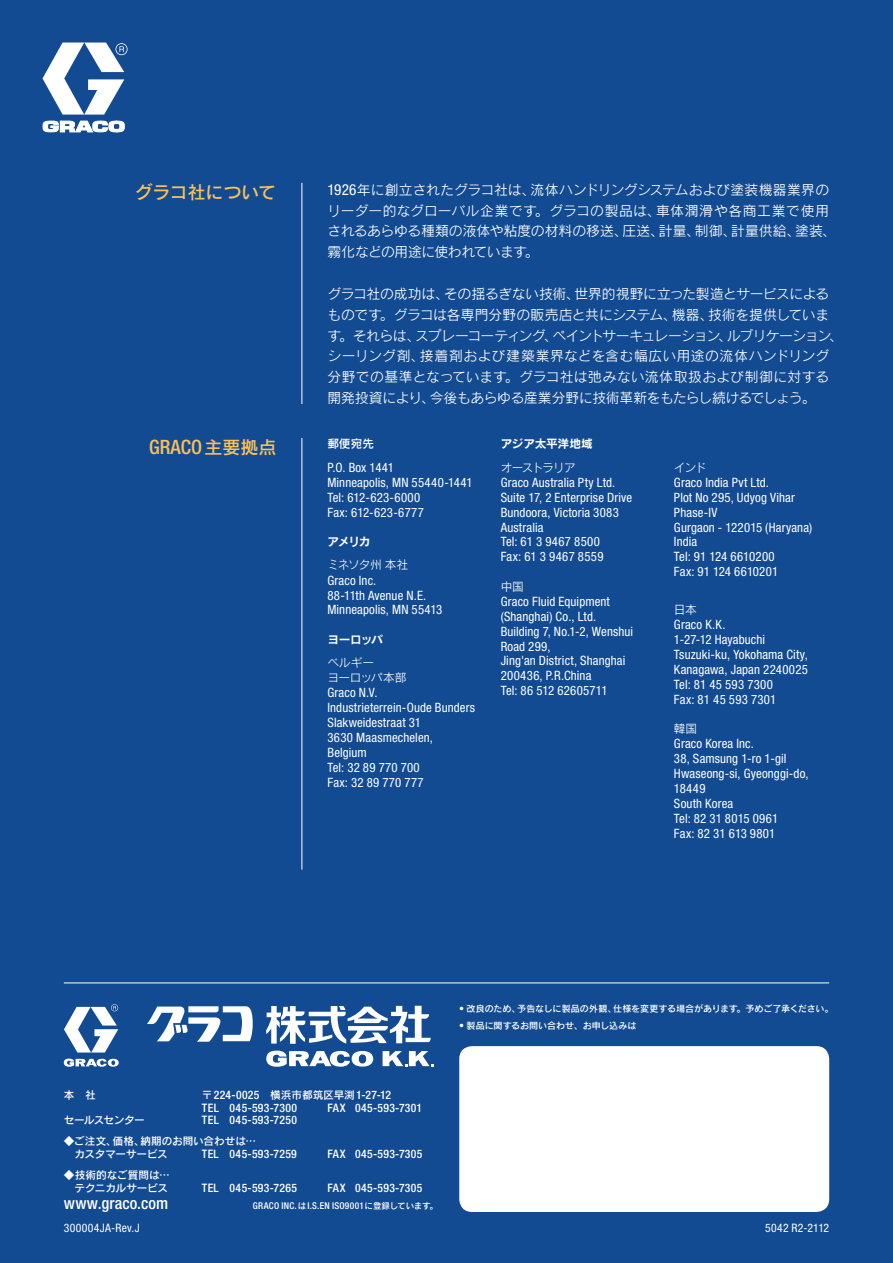
<style>
.page{position:relative;width:893px;height:1263px;background:#134b93}
.page>*{position:absolute;margin:0;border:0;box-sizing:border-box;transform-origin:0 0}
.t1{font:500 condensed 19.8px "Helvetica Neue LT Std";color:#fdc056}
.t2{font:18px "Rodin Pro DB";letter-spacing:-.01em;color:#fdc056}
.t3{font:500 condensed 16.35px "Helvetica Neue LT Std";letter-spacing:.005em;color:#fff}
.t4{font:13.8px/20.7px "Rodin Pro M";letter-spacing:-.01em;color:#fff}
.t5{font:condensed 12.9px/14.9px "Helvetica Neue LT Std";letter-spacing:.01em;color:#fff}
.t6{font:500 condensed 11.7px/12.8px "Helvetica Neue LT Std";letter-spacing:.03em;color:#fff}
.t7{font:condensed 11.7px "Helvetica Neue LT Std";letter-spacing:.025em;color:#fff}
.t8{font:11.7px "Rodin Pro M";letter-spacing:-.045em;color:#fff}
.t9{font:11.7px/14.9px "Rodin Pro M";letter-spacing:-.02em;color:#fff}
.t10{font:11.7px "Rodin Pro B";letter-spacing:-.035em;color:#fff}
.t11{font:11.7px "Rodin Pro B";letter-spacing:-.015em;color:#fff}
.t12{font:11.7px "Rodin Pro M";letter-spacing:-.09em;color:#fff}
.t13{font:11.7px "Rodin Pro DB";color:#fff}
.t14{font:10.65px/12.8px "Rodin Pro DB";letter-spacing:-.01em;color:#fff}
.t15{font:10.65px "Rodin Pro DB";letter-spacing:-.045em;color:#fff}
.t16{font:500 condensed 9.3px "Helvetica Neue LT Std";letter-spacing:.025em;color:#fff}
.t17{font:9px "Rodin Pro DB";letter-spacing:-.01em;color:#fff}
.s1{font-family:"Rodin Pro DB";font-weight:400;font-stretch:normal;font-size:18px}
.s2{font-family:"Helvetica Neue LT Std";font-stretch:condensed;font-size:15.15px}
.s3{font-family:"Helvetica Neue LT Std";font-weight:500;font-stretch:condensed;font-size:9.9px}
.s4{font-family:"Rodin Pro DB";font-weight:400;font-stretch:normal;font-size:10.65px}
.s5{font-family:"Rodin Pro DB";font-weight:400;font-stretch:normal;font-size:8.55px}
</style>
<div class="page">
<svg style="left:43px;top:121px;width:82px;height:11px"></svg>
<svg style="left:43px;top:43px;width:85px;height:72px"></svg>
<svg style="left:266px;top:1050px;width:107px;height:17px"></svg>
<svg style="left:383px;top:1051px;width:51px;height:15px"></svg>
<svg style="left:147px;top:1006px;width:106px;height:36px"></svg>
<svg style="left:266px;top:1006px;width:165px;height:38px"></svg>
<svg style="left:64px;top:1058px;width:55px;height:9px"></svg>
<svg style="left:64px;top:1004px;width:54px;height:48px"></svg>
<div style="left:459px;top:1046px;width:370px;height:166px;background:#fff;border-radius:13px"></div>
<hr style="left:64px;top:983px;width:765px;height:1px;background:#fff">
<hr style="left:301px;top:183px;width:1px;height:221px;background:#fff">
<hr style="left:301px;top:438px;width:1px;height:432px;background:#fff">
<h2 class="t2" style="left:135px;top:180px;width:144px">グラコ社について</h2>
<h1 class="t1" style="left:149px;top:435px;width:129px">GRACO<span class="s1">主要拠点</span></h1>
<p class="t4" style="left:327px;top:179px;width:510px"><span class="s2">1926</span>年に創立されたグラコ社は、流体ハンドリングシステムおよび塗装機器業界のリーダー的なグローバル企業です。グラコの製品は、車体潤滑や各商工業で使用されるあらゆる種類の液体や粘度の材料の移送、圧送、計量、制御、計量供給、塗装、霧化などの用途に使われています。</p>
<p class="t4" style="left:327px;top:283px;width:517px">グラコ社の成功は、その揺るぎない技術、世界的視野に立った製造とサービスによるものです。グラコは各専門分野の販売店と共にシステム、機器、技術を提供しています。それらは、スプレーコーティング、ペイントサーキュレーション、ルブリケーション、シーリング剤、接着剤および建築業界などを含む幅広い用途の流体ハンドリング分野での基準となっています。グラコ社は弛みない流体取扱および制御に対する開発投資により、今後もあらゆる産業分野に技術革新をもたらし続けるでしょう。</p>
<p class="t13" style="left:327px;top:436px;width:48px">郵便宛先</p>
<p class="t5" style="left:327px;top:460px;width:147px">P.O. Box 1441<br>Minneapolis, MN 55440-1441<br>Tel: 612-623-6000<br>Fax: 612-623-6777</p>
<p class="t10" style="left:327px;top:534px;width:45px">アメリカ</p>
<p class="t8" style="left:327px;top:557px;width:82px">ミネソタ州本社</p>
<p class="t5" style="left:327px;top:573px;width:116px">Graco Inc.<br>88-11th Avenue N.E.<br>Minneapolis, MN 55413</p>
<p class="t10" style="left:327px;top:632px;width:57px">ヨーロッパ</p>
<p class="t9" style="left:327px;top:655px;width:80px">ベルギー<br>ヨーロッパ本部</p>
<p class="t5" style="left:327px;top:685px;width:149px">Graco N.V.<br>Industrieterrein-Oude Bunders<br>Slakweidestraat 31<br>3630 Maasmechelen,<br>Belgium<br>Tel: 32 89 770 700<br>Fax: 32 89 770 777</p>
<p class="t11" style="left:501px;top:436px;width:94px">アジア太平洋地域</p>
<p class="t12" style="left:501px;top:460px;width:76px">オーストラリア</p>
<p class="t5" style="left:501px;top:475px;width:133px">Graco Australia Pty Ltd.<br>Suite 17, 2 Enterprise Drive<br>Bundoora, Victoria 3083<br>Australia<br>Tel: 61 3 9467 8500<br>Fax: 61 3 9467 8559</p>
<p class="t8" style="left:501px;top:579px;width:25px">中国</p>
<p class="t5" style="left:501px;top:594px;width:134px">Graco Fluid Equipment (Shanghai) Co., Ltd.<br>Building 7, No.1-2, Wenshui<br>Road 299,<br>Jing'an District, Shanghai<br>200436, P.R.China<br>Tel: 86 512 62605711</p>
<p class="t8" style="left:674px;top:460px;width:34px">インド</p>
<p class="t5" style="left:674px;top:475px;width:140px">Graco India Pvt Ltd.<br>Plot No 295, Udyog Vihar<br>Phase-IV<br>Gurgaon - 122015 (Haryana)<br>India<br>Tel: 91 124 6610200<br>Fax: 91 124 6610201</p>
<p class="t8" style="left:674px;top:602px;width:25px">日本</p>
<p class="t5" style="left:674px;top:617px;width:135px">Graco K.K.<br>1-27-12 Hayabuchi<br>Tsuzuki-ku, Yokohama City,<br>Kanagawa, Japan 2240025<br>Tel: 81 45 593 7300<br>Fax: 81 45 593 7301</p>
<p class="t8" style="left:674px;top:721px;width:25px">韓国</p>
<p class="t5" style="left:674px;top:736px;width:136px">Graco Korea Inc.<br>38, Samsung 1-ro 1-gil<br>Hwaseong-si, Gyeonggi-do,<br>18449<br>South Korea<br>Tel: 82 31 8015 0961<br>Fax: 82 31 613 9801</p>
<p class="t17" style="left:459px;top:1003px;width:376px"><span class="s3">•</span> 改良のため、予告なしに製品の外観、仕様を変更する場合があります。予めご了承ください。</p>
<p class="t17" style="left:459px;top:1020px;width:179px"><span class="s3">•</span> 製品に関するお問い合わせ、お申し込みは</p>
<p class="t14" style="left:64px;top:1088px;width:33px">本　社</p>
<p class="t6" style="left:202px;top:1088px;width:191px"><span class="s4">〒</span>224-0025<span class="s4">　横浜市都筑区早渕</span>1-27-12<br>TEL 045-593-7300</p>
<p class="t6" style="left:327px;top:1101px;width:96px">FAX 045-593-7301</p>
<p class="t15" style="left:64px;top:1113px;width:83px">セールスセンター</p>
<p class="t6" style="left:202px;top:1114px;width:96px">TEL 045-593-7250</p>
<p class="t14" style="left:64px;top:1134px;width:194px">◆ご注文、価格、納期のお問い合わせは…　カスタマーサービス</p>
<p class="t6" style="left:202px;top:1148px;width:96px">TEL 045-593-7259</p>
<p class="t6" style="left:327px;top:1148px;width:96px">FAX 045-593-7305</p>
<p class="t14" style="left:64px;top:1168px;width:108px">◆技術的なご質問は…　テクニカルサービス</p>
<p class="t6" style="left:202px;top:1182px;width:96px">TEL 045-593-7265</p>
<p class="t6" style="left:327px;top:1182px;width:96px">FAX 045-593-7305</p>
<p class="t3" style="left:64px;top:1193px;width:106px">www.graco.com</p>
<p class="t16" style="left:253px;top:1200px;width:187px">GRACO INC.<span class="s5">は</span>I.S.EN ISO9001<span class="s5">に登録しています。</span></p>
<p class="t7" style="left:64px;top:1221px;width:141px">Form No. 338-921 Rev. C 3/09</p>
<p class="t7" style="left:753px;top:1221px;width:25px">7045</p>
<p class="t7" style="left:807px;top:1221px;width:24px">1501</p>
<p class="t7" style="left:64px;top:1221px;width:77px">300004JA-Rev.J</p>
<p class="t7" style="left:765px;top:1221px;width:65px">5042 R2-2112</p>
</div>
